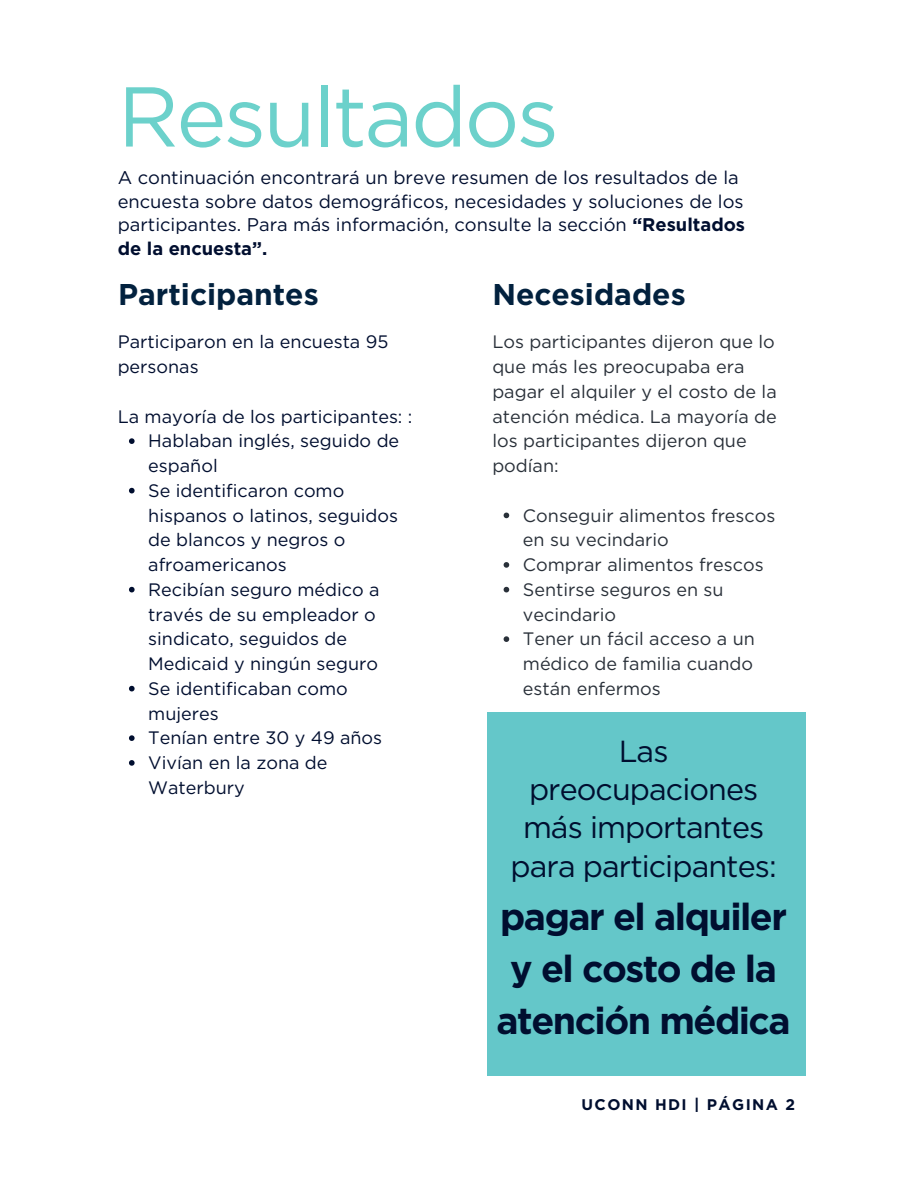
<style>
.page{position:relative;width:918px;height:1188px;background:#fff}
.page>*{position:absolute;margin:0;border:0;box-sizing:border-box;transform-origin:0 0}
.t1{font:84.6px "Gotham";letter-spacing:-.03em;color:#6cd1cb}
.t2{font:700 37.5px/51.8px "Gotham";letter-spacing:-.04em;color:#000e2f;text-align:center}
.t3{font:30.45px/38.2px "Gotham";letter-spacing:-.03em;color:#000e2f;text-align:center}
.t4{font:700 30px "Gotham";color:#02213e}
.t5{font:18.3px/23.7px "Gotham";color:#000e2f}
.t6{font:18px/24.8px "Gotham";color:#000e2f}
.t7{font:18px/24.8px "Gotham";color:#293039}
.t8{font:700 15.45px "Gotham";letter-spacing:.09em;color:#000e2f}
.s1{font-weight:700}
</style>
<div class="page">
<svg style="left:504px;top:513px;width:5px;height:5px"></svg>
<svg style="left:504px;top:562px;width:5px;height:6px"></svg>
<svg style="left:504px;top:587px;width:5px;height:5px"></svg>
<svg style="left:504px;top:636px;width:5px;height:6px"></svg>
<svg style="left:129px;top:438px;width:6px;height:6px"></svg>
<svg style="left:129px;top:488px;width:6px;height:5px"></svg>
<svg style="left:129px;top:587px;width:6px;height:5px"></svg>
<svg style="left:129px;top:686px;width:6px;height:5px"></svg>
<svg style="left:129px;top:735px;width:6px;height:6px"></svg>
<svg style="left:129px;top:760px;width:6px;height:6px"></svg>
<div style="left:488px;top:712px;width:318px;height:364px;background:#64c7c9"></div>
<p class="t1" style="left:118px;top:65px;width:443px">Resultados</p>
<p class="t5" style="left:118px;top:166px;width:629px">A continuación encontrará un breve resumen de los resultados de la encuesta sobre datos demográficos, necesidades y soluciones de los participantes. Para más información, consulte la sección <span class="s1">“Resultados de la encuesta”.</span></p>
<p class="t4" style="left:118px;top:277px;width:202px">Participantes</p>
<p class="t6" style="left:118px;top:329px;width:272px">Participaron en la encuesta 95 personas</p>
<p class="t6" style="left:118px;top:404px;width:296px">La mayoría de los participantes: :</p>
<p class="t6" style="left:148px;top:428px;width:252px">Hablaban inglés, seguido de español</p>
<p class="t6" style="left:148px;top:478px;width:251px">Se identificaron como hispanos o latinos, seguidos de blancos y negros o afroamericanos</p>
<h3 class="t6" style="left:148px;top:577px;width:233px">Recibían seguro médico a través de su empleador o sindicato, seguidos de<br>Medicaid y ningún seguro</h3>
<h5 class="t6" style="left:148px;top:676px;width:201px">Se identificaban como mujeres</h5>
<p class="t6" style="left:148px;top:725px;width:235px">Tenían entre 30 y 49 años</p>
<p class="t6" style="left:148px;top:750px;width:181px">Vivían en la zona de<br>Waterbury</p>
<h1 class="t4" style="left:492px;top:277px;width:195px">Necesidades</h1>
<h5 class="t7" style="left:492px;top:329px;width:286px">Los participantes dijeron que lo que más les preocupaba era pagar el alquiler y el costo de la atención médica. La mayoría de los participantes dijeron que podían:</h5>
<h3 class="t7" style="left:523px;top:503px;width:254px">Conseguir alimentos frescos en su vecindario</h3>
<h5 class="t7" style="left:523px;top:552px;width:242px">Comprar alimentos frescos</h5>
<h5 class="t7" style="left:523px;top:577px;width:202px">Sentirse seguros en su vecindario</h5>
<p class="t7" style="left:523px;top:626px;width:234px;text-align:justify">Tener un fácil acceso a un médico de familia cuando están enfermos</p>
<h2 class="t3" style="left:511px;top:732px;width:268px">Las preocupaciones más importantes para participantes:</h2>
<h4 class="t2" style="left:497px;top:891px;width:296px">pagar el alquiler y el costo de la atención médica</h4>
<p class="t8" style="left:582px;top:1095px;width:215px">UCONN HDI | PÁGINA 2</p>
</div>
